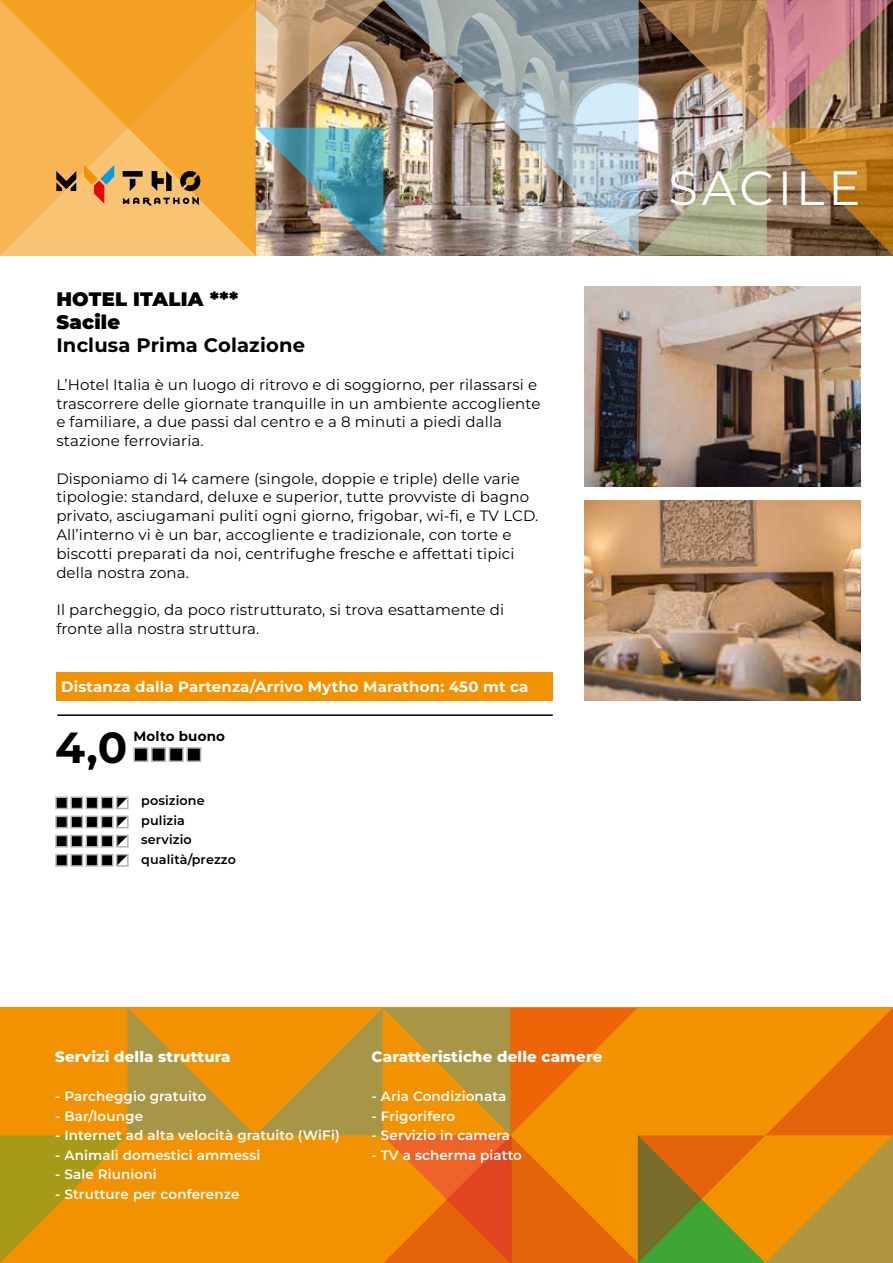
<style>
.page{position:relative;width:893px;height:1263px;background:#fff}
.page>*{position:absolute;margin:0;border:0;box-sizing:border-box;transform-origin:0 0}
.t1{font:48px "Montserrat";letter-spacing:.08em;color:#fff}
.t2{font:700 43.5px "Montserrat";color:#000}
.t3{font:700 19.5px "Montserrat";letter-spacing:.01em;color:#000}
.t4{font:900 19.5px/23.4px "Montserrat";letter-spacing:.01em;color:#000}
.t5{font:15px/18.8px "Montserrat";letter-spacing:.01em;color:#000}
.t6{font:700 15px "Montserrat";letter-spacing:.01em;color:#fff}
.t7{font:800 15px "Montserrat";letter-spacing:.01em;color:#fff}
.t8{font:600 13.5px "Montserrat";letter-spacing:.01em;color:#fff}
.t9{font:700 13.5px "Montserrat";letter-spacing:.01em;color:#000}
.t10{font:600 12.75px/19.5px "Montserrat";letter-spacing:.01em;color:#000}
</style>
<div class="page">
<svg style="left:0;top:1008px;width:893px;height:255px;background:#dd890e"></svg>
<img style="left:383px;top:0;width:256px;height:255px">
<img style="left:639px;top:0;width:254px;height:255px">
<img style="left:256px;top:0;width:127px;height:255px">
<div style="left:56px;top:672px;width:497px;height:28px;background:#f39200"></div>
<hr style="left:57px;top:714px;width:496px;height:2px;background:#000">
<div style="left:134px;top:748px;width:14px;height:13px;background:#000"></div>
<div style="left:133px;top:747px;width:15px;height:15px;border:2px solid #b3b2b2"></div>
<div style="left:152px;top:748px;width:13px;height:13px;background:#000"></div>
<div style="left:151px;top:747px;width:15px;height:15px;border:2px solid #b3b2b2"></div>
<div style="left:170px;top:748px;width:13px;height:13px;background:#000"></div>
<div style="left:169px;top:747px;width:15px;height:15px;border:2px solid #b3b2b2"></div>
<div style="left:187px;top:748px;width:14px;height:13px;background:#000"></div>
<div style="left:186px;top:747px;width:15px;height:15px;border:2px solid #b3b2b2"></div>
<div style="left:56px;top:816px;width:11px;height:12px;background:#000"></div>
<div style="left:55px;top:816px;width:13px;height:12px;border:2px solid #b3b2b2"></div>
<div style="left:71px;top:816px;width:11px;height:12px;background:#000"></div>
<div style="left:70px;top:816px;width:13px;height:12px;border:2px solid #b3b2b2"></div>
<div style="left:86px;top:816px;width:12px;height:12px;background:#000"></div>
<div style="left:86px;top:816px;width:12px;height:12px;border:2px solid #b3b2b2"></div>
<div style="left:101px;top:816px;width:12px;height:12px;background:#000"></div>
<div style="left:101px;top:816px;width:12px;height:12px;border:2px solid #b3b2b2"></div>
<svg style="left:119px;top:819px;width:6px;height:6px"></svg>
<div style="left:116px;top:816px;width:13px;height:12px;border:2px solid #b3b2b2"></div>
<div style="left:56px;top:835px;width:11px;height:12px;background:#000"></div>
<div style="left:55px;top:835px;width:13px;height:12px;border:2px solid #b3b2b2"></div>
<div style="left:71px;top:835px;width:11px;height:12px;background:#000"></div>
<div style="left:70px;top:835px;width:13px;height:12px;border:2px solid #b3b2b2"></div>
<div style="left:86px;top:835px;width:12px;height:12px;background:#000"></div>
<div style="left:86px;top:835px;width:12px;height:12px;border:2px solid #b3b2b2"></div>
<div style="left:101px;top:835px;width:12px;height:12px;background:#000"></div>
<div style="left:101px;top:835px;width:12px;height:12px;border:2px solid #b3b2b2"></div>
<svg style="left:119px;top:838px;width:7px;height:6px"></svg>
<div style="left:116px;top:835px;width:13px;height:12px;border:2px solid #b3b2b2"></div>
<div style="left:56px;top:797px;width:11px;height:11px;background:#000"></div>
<div style="left:55px;top:796px;width:13px;height:13px;border:2px solid #b3b2b2"></div>
<div style="left:71px;top:797px;width:11px;height:11px;background:#000"></div>
<div style="left:70px;top:796px;width:13px;height:13px;border:2px solid #b3b2b2"></div>
<div style="left:86px;top:797px;width:12px;height:11px;background:#000"></div>
<div style="left:86px;top:796px;width:12px;height:13px;border:2px solid #b3b2b2"></div>
<div style="left:101px;top:797px;width:12px;height:11px;background:#000"></div>
<div style="left:101px;top:796px;width:12px;height:13px;border:2px solid #b3b2b2"></div>
<svg style="left:119px;top:799px;width:7px;height:7px"></svg>
<div style="left:116px;top:796px;width:13px;height:13px;border:2px solid #b3b2b2"></div>
<div style="left:56px;top:855px;width:11px;height:11px;background:#000"></div>
<div style="left:55px;top:854px;width:13px;height:13px;border:2px solid #b3b2b2"></div>
<div style="left:71px;top:855px;width:11px;height:11px;background:#000"></div>
<div style="left:70px;top:854px;width:13px;height:13px;border:2px solid #b3b2b2"></div>
<div style="left:86px;top:855px;width:12px;height:11px;background:#000"></div>
<div style="left:86px;top:854px;width:12px;height:13px;border:2px solid #b3b2b2"></div>
<div style="left:101px;top:855px;width:12px;height:11px;background:#000"></div>
<div style="left:101px;top:854px;width:12px;height:13px;border:2px solid #b3b2b2"></div>
<svg style="left:119px;top:857px;width:7px;height:7px"></svg>
<div style="left:116px;top:854px;width:13px;height:13px;border:2px solid #b3b2b2"></div>
<img style="left:584px;top:287px;width:276px;height:200px">
<img style="left:584px;top:501px;width:276px;height:199px">
<svg style="left:0;top:0;width:255px;height:255px;background:#f5ae44"></svg>
<svg style="left:84px;top:165px;width:30px;height:39px"></svg>
<svg style="left:56px;top:171px;width:20px;height:20px"></svg>
<svg style="left:123px;top:171px;width:77px;height:34px;background:#a68047"></svg>
<h3 class="t4" style="left:56px;top:286px;width:184px">HOTEL ITALIA ***<br>Sacile</h3>
<h3 class="t3" style="left:56px;top:333px;width:250px">Inclusa Prima Colazione</h3>
<p class="t5" style="left:56px;top:375px;width:486px">L’Hotel Italia è un luogo di ritrovo e di soggiorno, per rilassarsi e trascorrere delle giornate tranquille in un ambiente accogliente e familiare, a due passi dal centro e a 8 minuti a piedi dalla stazione ferroviaria.</p>
<p class="t5" style="left:56px;top:469px;width:484px">Disponiamo di 14 camere (singole, doppie e triple) delle varie tipologie: standard, deluxe e superior, tutte provviste di bagno privato, asciugamani puliti ogni giorno, frigobar, wi-fi, e TV LCD.<br>All’interno vi è un bar, accogliente e tradizionale, con torte e biscotti preparati da noi, centrifughe fresche e affettati tipici della nostra zona.</p>
<p class="t5" style="left:56px;top:600px;width:449px">Il parcheggio, da poco ristrutturato, si trova esattamente di fronte alla nostra struttura.</p>
<p class="t6" style="left:61px;top:676px;width:469px">Distanza dalla Partenza/Arrivo Mytho Marathon: 450 mt ca</p>
<h2 class="t2" style="left:55px;top:718px;width:74px">4,0</h2>
<p class="t9" style="left:133px;top:727px;width:93px">Molto buono</p>
<p class="t10" style="left:141px;top:791px;width:96px">posizione pulizia servizio qualità/prezzo</p>
<h1 class="t1" style="left:668px;top:156px;width:194px">SACILE</h1>
<p class="t7" style="left:55px;top:1047px;width:177px">Servizi della struttura</p>
<p class="t8" style="left:55px;top:1087px;width:153px">- Parcheggio gratuito</p>
<p class="t8" style="left:55px;top:1107px;width:89px">- Bar/lounge</p>
<p class="t8" style="left:55px;top:1126px;width:286px">- Internet ad alta velocità gratuito (WiFi)</p>
<p class="t8" style="left:55px;top:1146px;width:207px">- Animali domestici ammessi</p>
<p class="t8" style="left:55px;top:1165px;width:103px">- Sale Riunioni</p>
<p class="t8" style="left:55px;top:1185px;width:186px">- Strutture per conferenze</p>
<p class="t7" style="left:372px;top:1047px;width:232px">Caratteristiche delle camere</p>
<p class="t8" style="left:372px;top:1087px;width:136px">- Aria Condizionata</p>
<p class="t8" style="left:372px;top:1107px;width:85px">- Frigorifero</p>
<p class="t8" style="left:372px;top:1126px;width:140px">- Servizio in camera</p>
<p class="t8" style="left:372px;top:1146px;width:152px">- TV a scherma piatto</p>
</div>
